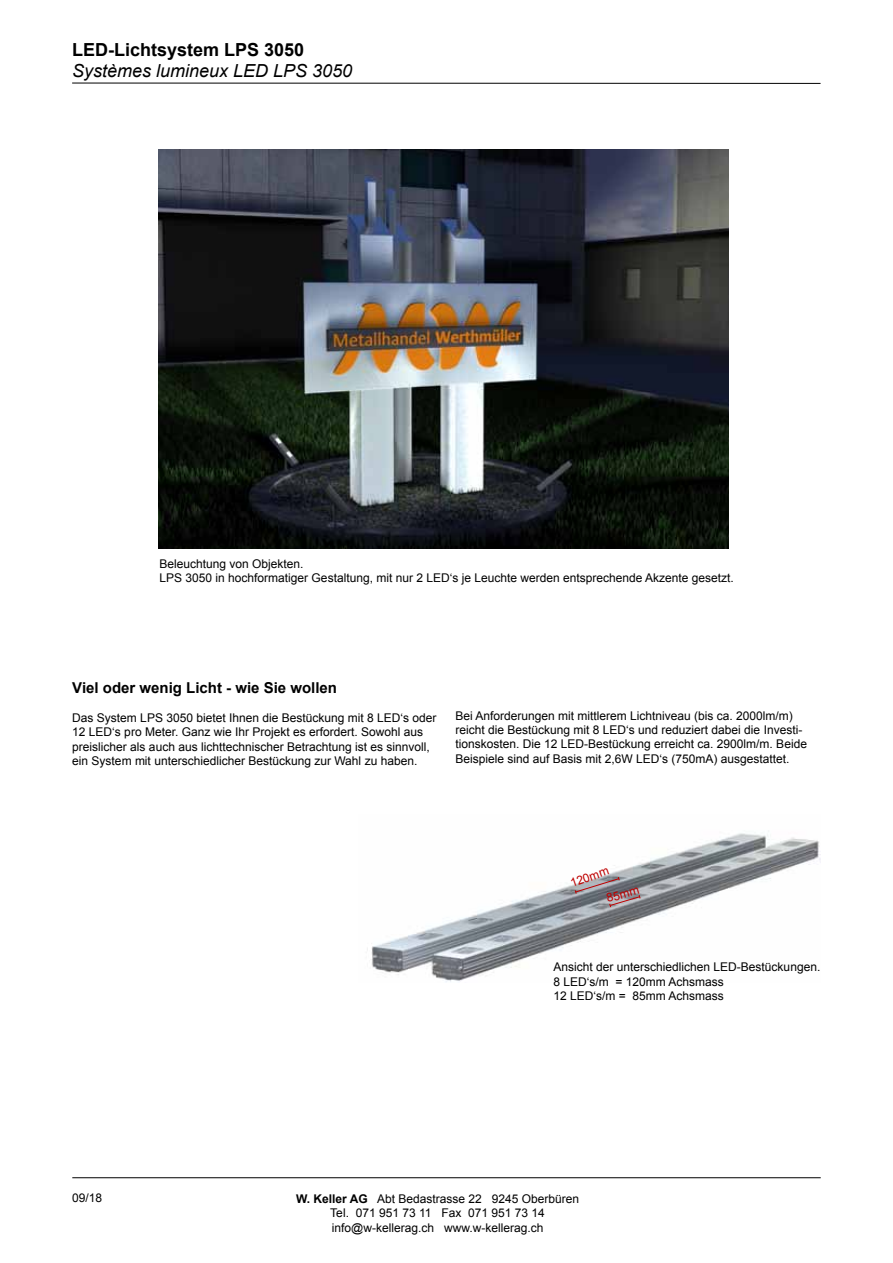
<style>
.page{position:relative;width:893px;height:1263px;background:#fff}
.page>*{position:absolute;margin:0;border:0;box-sizing:border-box;transform-origin:0 0}
.t1{font:italic 18px "Arial";color:#000}
.t2{font:700 18px "Arial";color:#000}
.t3{font:700 15px "Arial";color:#000}
.t4{font:12px/14.4px "Arial";color:#000}
.t5{font:12px "Arial";color:#be0000}
.s1{font-weight:700}
</style>
<div class="page">
<hr style="left:72px;top:83px;width:748px;height:1px;background:#000">
<img style="left:159px;top:150px;width:570px;height:398px">
<img style="left:367px;top:830px;width:454px;height:152px">
<svg style="left:574px;top:876px;width:67px;height:32px;background:#939096"></svg>
<hr style="left:72px;top:1177px;width:749px;height:1px;background:#000">
<h1 class="t2" style="left:72px;top:37px;width:234px">LED-Lichtsystem LPS 3050</h1>
<h1 class="t1" style="left:72px;top:59px;width:282px">Systèmes lumineux LED LPS 3050</h1>
<p class="t4" style="left:160px;top:556px;width:576px">Beleuchtung von Objekten.<br>LPS 3050 in hochformatiger Gestaltung, mit nur 2 LED‘s je Leuchte werden entsprechende Akzente gesetzt.</p>
<p class="t3" style="left:72px;top:678px;width:266px">Viel oder wenig Licht - wie Sie wollen</p>
<p class="t4" style="left:72px;top:710px;width:366px">Das System LPS 3050 bietet Ihnen die Bestückung mit 8 LED‘s oder 12 LED‘s pro Meter. Ganz wie Ihr Projekt es erfordert. Sowohl aus preislicher als auch aus lichttechnischer Betrachtung ist es sinnvoll, ein System mit unterschiedlicher Bestückung zur Wahl zu haben.</p>
<p class="t4" style="left:455px;top:708px;width:353px">Bei Anforderungen mit mittlerem Lichtniveau (bis ca. 2000lm/m) reicht die Bestückung mit 8 LED‘s und reduziert dabei die Investi&shy;tionskosten. Die 12 LED-Bestückung erreicht ca. 2900lm/m. Beide Beispiele sind auf Basis mit 2,6W LED‘s (750mA) ausgestattet.</p>
<p class="t5" style="left:568px;top:876px;width:42px;rotate:-19deg">120mm</p>
<p class="t5" style="left:605px;top:891px;width:35px;rotate:-16deg">85mm</p>
<p class="t4" style="left:72px;top:1190px;width:32px">09/18</p>
<p class="t4" style="left:554px;top:960px;width:268px">Ansicht der unterschiedlichen LED-Bestückungen.<br>8 LED‘s/m = 120mm Achsmass<br>12 LED‘s/m = 85mm Achsmass</p>
<p class="t4" style="left:296px;top:1191px;width:285px;text-align:center"><span class="s1">W. Keller AG</span> Abt Bedastrasse 22 9245 Oberbüren<br>Tel. 071 951 73 11 Fax 071 951 73 14 info@w-kellerag.ch www.w-kellerag.ch</p>
</div>
